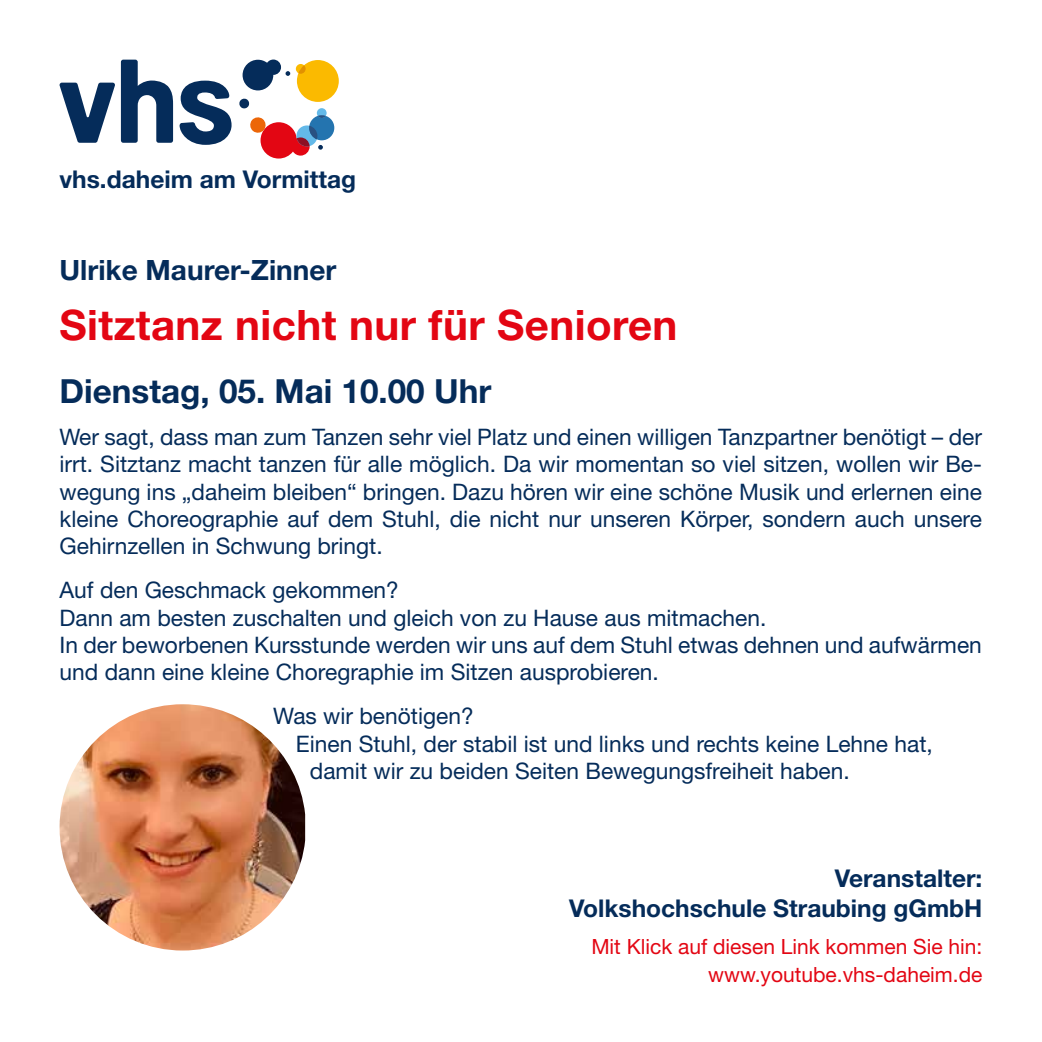
<style>
.page{position:relative;width:1042px;height:1042px;background:#fff}
.page>*{position:absolute;margin:0;border:0;box-sizing:border-box;transform-origin:0 0}
.t1{font:700 42px "Helvetica Neue LT";letter-spacing:.01em;color:#e30613}
.t2{font:700 33.25px "Helvetica Neue LT";color:#052c5a}
.t3{font:700 28px "Helvetica Neue LT";color:#052c5a}
.t4{font:700 24.5px/29.4px "Helvetica Neue LT";color:#052c5a;text-align:right}
.t5{font:22.75px/27.3px "Helvetica Neue LT";color:#052c5a;text-align:justify}
.t6{font:21px/28.7px "Helvetica Neue LT";color:#e30613;text-align:right}
</style>
<div class="page">
<svg style="left:60px;top:83px;width:55px;height:60px"></svg>
<svg style="left:121px;top:60px;width:52px;height:83px"></svg>
<svg style="left:180px;top:81px;width:52px;height:64px"></svg>
<div style="left:309px;top:115px;width:25px;height:25px;background:#2474af;border-radius:50%"></div>
<div style="left:317px;top:108px;width:10px;height:10px;background:#63b9e9;border-radius:50%"></div>
<svg style="left:296px;top:60px;width:43px;height:42px"></svg>
<svg style="left:239px;top:98px;width:11px;height:11px"></svg>
<svg style="left:243px;top:60px;width:47px;height:30px"></svg>
<svg style="left:250px;top:115px;width:76px;height:44px"></svg>
<img style="left:60px;top:704px;width:245px;height:246px">
<p class="t4" style="left:60px;top:164px;width:298px">vhs.daheim am Vormittag</p>
<p class="t3" style="left:60px;top:253px;width:278px">Ulrike Maurer-Zinner</p>
<h1 class="t1" style="left:60px;top:299px;width:619px">Sitztanz nicht nur für Senioren</h1>
<h2 class="t2" style="left:60px;top:371px;width:433px">Dienstag, 05. Mai 10.00 Uhr</h2>
<p class="t5" style="left:60px;top:423px;width:924px">Wer sagt, dass man zum Tanzen sehr viel Platz und einen willigen Tanzpartner benötigt – der irrt. Sitztanz macht tanzen für alle möglich. Da wir momentan so viel sitzen, wollen wir Be&shy;wegung ins „daheim bleiben“ bringen. Dazu hören wir eine schöne Musik und erlernen eine kleine Choreographie auf dem Stuhl, die nicht nur unseren Körper, sondern auch unsere Gehirnzellen in Schwung bringt.</p>
<p class="t5" style="left:60px;top:576px;width:924px;text-align:left">Auf den Geschmack gekommen?<br>Dann am besten zuschalten und gleich von zu Hause aus mitmachen.<br>In der beworbenen Kursstunde werden wir uns auf dem Stuhl etwas dehnen und aufwärmen und dann eine kleine Choregraphie im Sitzen ausprobieren.</p>
<p class="t5" style="left:273px;top:702px;width:202px">Was wir benötigen?</p>
<p class="t5" style="left:296px;top:730px;width:638px">Einen Stuhl, der stabil ist und links und rechts keine Lehne hat,</p>
<p class="t5" style="left:310px;top:757px;width:541px">damit wir zu beiden Seiten Bewegungsfreiheit haben.</p>
<p class="t4" style="left:569px;top:863px;width:415px">Veranstalter:<br>Volkshochschule Straubing gGmbH</p>
<p class="t6" style="left:591px;top:931px;width:393px">Mit Klick auf diesen Link kommen Sie hin: www.youtube.vhs-daheim.de</p>
</div>
